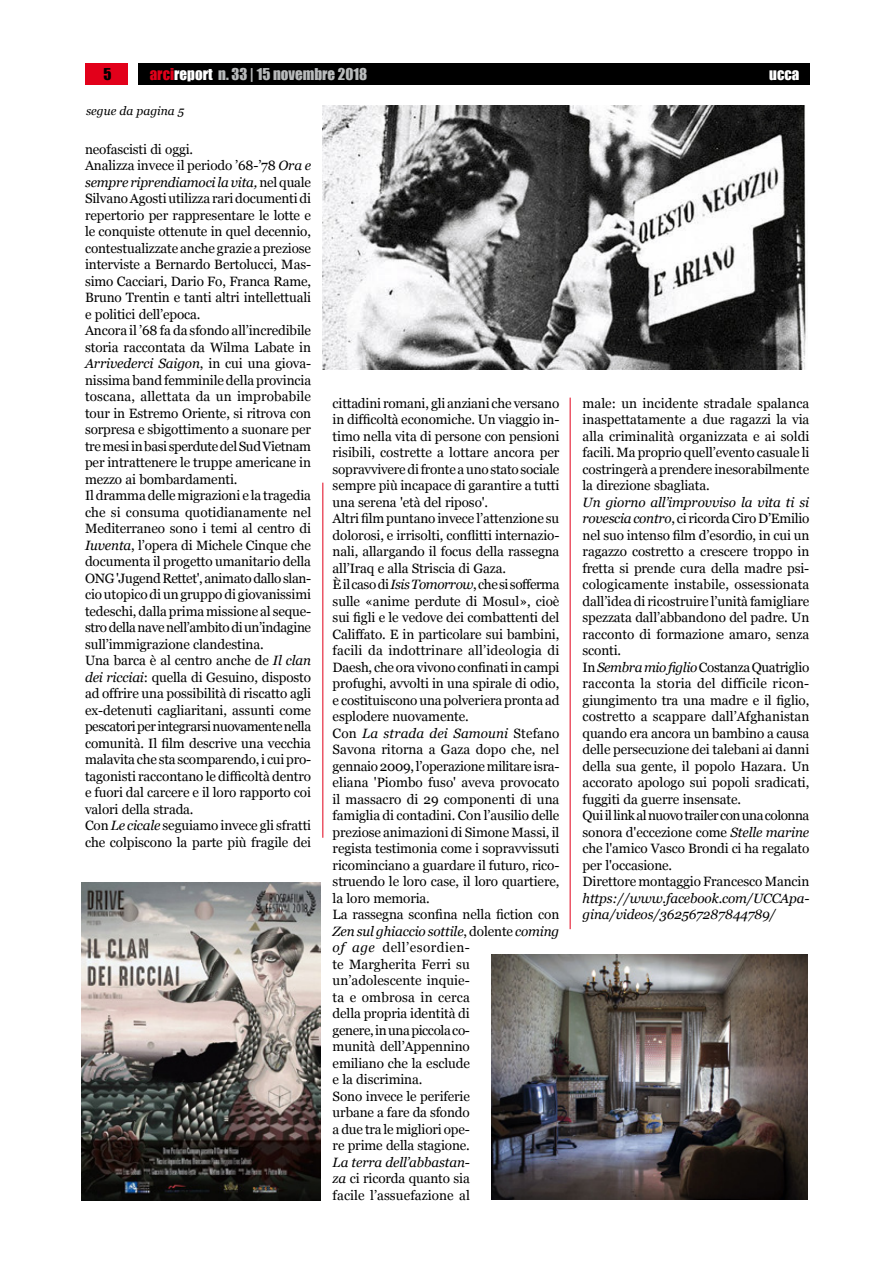
<style>
.page{position:relative;width:893px;height:1263px;background:#fff}
.page>*{position:absolute;margin:0;border:0;box-sizing:border-box;transform-origin:0 0}
.t1{font:15px "Impact";color:#b9bbbc}
.t2{font:15px "Impact";color:#fff}
.t3{font:15px "Impact";color:#000}
.t4{font:13.5px/16.5px "Georgia";letter-spacing:-.01em;color:#000}
.t5{font:italic 13.5px/16.5px "Georgia";letter-spacing:-.01em;color:#000}
.t6{font:italic 12px "Georgia";color:#000}
.s1{color:#e2001a}
.s2{color:#fff}
.s3{font-style:italic}
</style>
<div class="page">
<div style="left:85px;top:64px;width:43px;height:21px;background:#e2001a"></div>
<div style="left:138px;top:64px;width:672px;height:21px;background:#000"></div>
<hr style="left:322px;top:483px;width:1px;height:355px;background:#e2001a">
<hr style="left:570px;top:398px;width:1px;height:531px;background:#e2001a">
<img style="left:82px;top:882px;width:238px;height:318px">
<img style="left:322px;top:105px;width:484px;height:265px">
<img style="left:491px;top:954px;width:317px;height:245px">
<p class="t3" style="left:103px;top:62px;width:10px">5</p>
<p class="t1" style="left:150px;top:62px;width:219px"><span class="s1">arci</span><span class="s2">report</span> n. 33 | 15 novembre 2018</p>
<p class="t2" style="left:769px;top:62px;width:32px">ucca</p>
<p class="t6" style="left:86px;top:104px;width:100px">segue da pagina 5</p>
<p class="t4" style="left:85px;top:141px;width:228px">neofascisti di oggi.<br>Analizza invece il periodo ’68-’78 <span class="s3">Ora e sempre riprendiamoci la vita,</span> nel quale Silvano Agosti utilizza rari documenti di repertorio per rappresentare le lotte e le conquiste ottenute in quel decennio, contestualizzate anche grazie a preziose interviste a Bernardo Bertolucci, Mas&shy;simo Cacciari, Dario Fo, Franca Rame, Bruno Trentin e tanti altri intellettuali e politici dell’epoca.<br>Ancora il ’68 fa da sfondo all’incredibile storia raccontata da Wilma Labate in <span class="s3">Arrivederci Saigon</span>, in cui una giova&shy;nissima band femminile della provincia toscana, allettata da un improbabile tour in Estremo Oriente, si ritrova con sorpresa e sbigottimento a suonare per tre mesi in basi sperdute del Sud Vietnam per intrattenere le truppe americane in mezzo ai bombardamenti.<br>Il dramma delle migrazioni e la tragedia che si consuma quotidianamente nel Mediterraneo sono i temi al centro di <span class="s3">Iuventa</span>, l’opera di Michele Cinque che documenta il progetto umanitario della ONG 'Jugend Rettet', animato dallo slan&shy;cio utopico di un gruppo di giovanissimi tedeschi, dalla prima missione al seque&shy;stro della nave nell’ambito di un’indagine sull’immigrazione clandestina.<br>Una barca è al centro anche de <span class="s3">Il clan dei ricciai</span>: quella di Gesuino, disposto ad offrire una possibilità di riscatto agli ex-detenuti cagliaritani, assunti come pescatori per integrarsi nuovamente nella comunità. Il film descrive una vecchia malavita che sta scomparendo, i cui pro&shy;tagonisti raccontano le difficoltà dentro e fuori dal carcere e il loro rapporto coi valori della strada.<br>Con <span class="s3">Le cicale</span> seguiamo invece gli sfratti che colpiscono la parte più fragile dei</p>
<p class="t4" style="left:333px;top:395px;width:228px">cittadini romani, gli anziani che versano in difficoltà economiche. Un viaggio in&shy;timo nella vita di persone con pensioni risibili, costrette a lottare ancora per sopravvivere di fronte a uno stato sociale sempre più incapace di garantire a tutti una serena 'età del riposo'.<br>Altri film puntano invece l’attenzione su dolorosi, e irrisolti, conflitti internazio&shy;nali, allargando il focus della rassegna all’Iraq e alla Striscia di Gaza.<br>È il caso di <span class="s3">Isis Tomorrow</span>, che si sofferma sulle «anime perdute di Mosul», cioè sui figli e le vedove dei combattenti del Califfato. E in particolare sui bambini, facili da indottrinare all’ideologia di Daesh, che ora vivono confinati in campi profughi, avvolti in una spirale di odio, e costituiscono una polveriera pronta ad esplodere nuovamente.<br>Con <span class="s3">La strada dei Samouni</span> Stefano Savona ritorna a Gaza dopo che, nel gennaio 2009, l’operazione militare isra&shy;eliana 'Piombo fuso' aveva provocato il massacro di 29 componenti di una famiglia di contadini. Con l’ausilio delle preziose animazioni di Simone Massi, il regista testimonia come i sopravvissuti ricominciano a guardare il futuro, rico&shy;struendo le loro case, il loro quartiere, la loro memoria.<br>La rassegna sconfina nella fiction con <span class="s3">Zen sul ghiaccio sottile</span>, dolente <span class="s3">coming of age</span> dell’esordien-<br>te Margherita Ferri su un’adolescente inquie-<br>ta e ombrosa in cerca<br>della propria identità di<br>genere, in una piccola co-<br>munità dell’Appennino<br>emiliano che la esclude<br>e la discrimina.<br>Sono invece le periferie<br>urbane a fare da sfondo<br>a due tra le migliori ope-<br>re prime della stagione.</p>
<p class="t4" style="left:333px;top:1154px;width:139px;text-align:justify"><span class="s3">La terra dell’abbastan&shy;za</span> ci ricorda quanto sia facile l’assuefazione al</p>
<p class="t4" style="left:583px;top:395px;width:228px;text-align:justify">male: un incidente stradale spalanca inaspettatamente a due ragazzi la via alla criminalità organizzata e ai soldi facili. Ma proprio quell’evento casuale li costringerà a prendere inesorabilmente la direzione sbagliata.</p>
<p class="t4" style="left:583px;top:494px;width:228px"><span class="s3">Un giorno all’improvviso la vita ti si rovescia contro</span>, ci ricorda Ciro D’Emilio nel suo intenso film d’esordio, in cui un ragazzo costretto a crescere troppo in fretta si prende cura della madre psi&shy;cologicamente instabile, ossessionata dall’idea di ricostruire l’unità famigliare spezzata dall’abbandono del padre. Un racconto di formazione amaro, senza sconti.<br>In <span class="s3">Sembra mio figlio</span> Costanza Quatriglio racconta la storia del difficile ricon&shy;giungimento tra una madre e il figlio, costretto a scappare dall’Afghanistan quando era ancora un bambino a causa delle persecuzione dei talebani ai danni della sua gente, il popolo Hazara. Un accorato apologo sui popoli sradicati, fuggiti da guerre insensate.<br>Qui il link al nuovo trailer con una colonna sonora d'eccezione come <span class="s3">Stelle marine </span>che l'amico Vasco Brondi ci ha regalato per l'occasione.<br>Direttore montaggio Francesco Mancin</p>
<p class="t5" style="left:583px;top:890px;width:228px">https://www.facebook.com/UCCApa&shy;gina/videos/362567287844789/</p>
</div>
